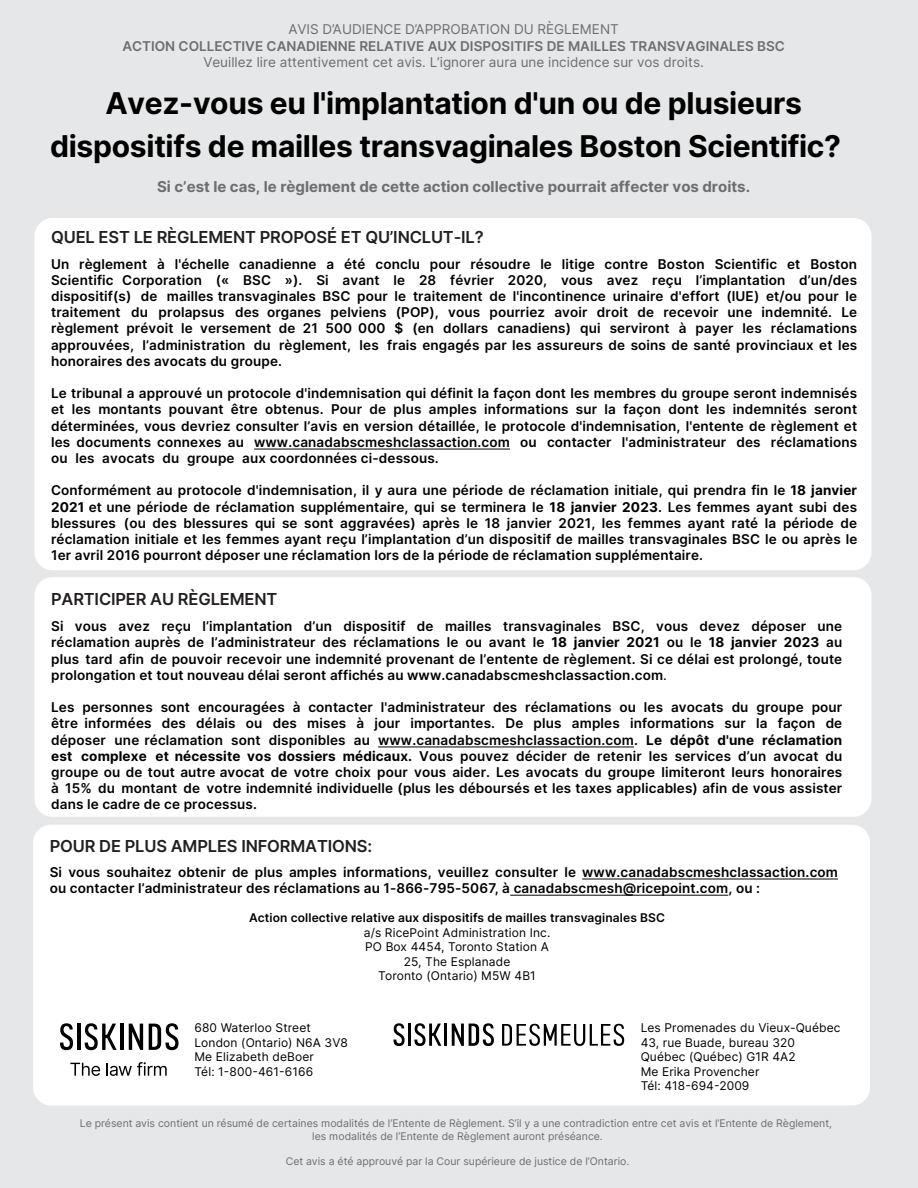
<style>
.page{position:relative;width:918px;height:1188px;background:#fff}
.page>*{position:absolute;margin:0;border:0;box-sizing:border-box;transform-origin:0 0}
.t1{font:700 30px/43.2px "Inter";letter-spacing:-.01em;color:#000;text-align:center}
.t2{font:600 16.5px "Inter";letter-spacing:-.01em;color:#231f20}
.t3{font:700 15px "Inter";color:#6d6e70}
.t4{font:600 13.5px/16.2px "Inter";letter-spacing:.01em;color:#000;text-align:justify}
.t5{font:13.5px "Inter";color:#6d6e70}
.t6{font:600 13.5px "Inter";color:#6d6e70}
.t7{font:12px/14.4px "Inter";letter-spacing:.01em;color:#000}
.t8{font:600 12px "Inter";letter-spacing:.01em;color:#000}
.t9{font:10.5px/12.6px "Inter";color:#6d6e70;text-align:center}
.s1{font-weight:700}
.s2{font-weight:400}
</style>
<div class="page">
<div style="left:0;top:0;width:917px;height:1188px;background:#e6e7e8"></div>
<div style="left:33px;top:825px;width:837px;height:280px;background:#fff;border-radius:18px"></div>
<div style="left:35px;top:218px;width:837px;height:352px;background:#fff;border-radius:18px"></div>
<div style="left:35px;top:577px;width:837px;height:240px;background:#fff;border-radius:18px"></div>
<hr style="left:408px;top:1024px;width:3px;height:22px;background:#000">
<hr style="left:444px;top:1024px;width:3px;height:22px;background:#000">
<svg style="left:452px;top:1023px;width:42px;height:23px"></svg>
<svg style="left:414px;top:1023px;width:27px;height:23px"></svg>
<svg style="left:394px;top:1023px;width:11px;height:23px"></svg>
<svg style="left:502px;top:1024px;width:122px;height:22px"></svg>
<hr style="left:77px;top:1024px;width:3px;height:26px;background:#000">
<svg style="left:129px;top:1024px;width:14px;height:26px"></svg>
<hr style="left:120px;top:1024px;width:3px;height:26px;background:#000">
<svg style="left:149px;top:1023px;width:29px;height:27px"></svg>
<svg style="left:85px;top:1023px;width:32px;height:27px"></svg>
<svg style="left:60px;top:1023px;width:13px;height:27px"></svg>
<svg style="left:70px;top:1063px;width:30px;height:13px"></svg>
<svg style="left:106px;top:1062px;width:61px;height:14px"></svg>
<hr style="left:254px;top:449px;width:256px;height:1px;background:#000">
<hr style="left:582px;top:879px;width:256px;height:1px;background:#000">
<hr style="left:510px;top:895px;width:218px;height:1px;background:#000">
<hr style="left:378px;top:746px;width:256px;height:1px;background:#000">
<p class="t5" style="left:288px;top:20px;width:332px">AVIS D’AUDIENCE D’APPROBATION DU RÈGLEMENT</p>
<p class="t6" style="left:122px;top:36px;width:664px">ACTION COLLECTIVE CANADIENNE RELATIVE AUX DISPOSITIFS DE MAILLES TRANSVAGINALES BSC</p>
<p class="t5" style="left:203px;top:52px;width:502px">Veuillez lire attentivement cet avis. L’ignorer aura une incidence sur vos droits.</p>
<h1 class="t1" style="left:50px;top:81px;width:793px">Avez-vous eu l'implantation d'un ou de plusieurs dispositifs de mailles transvaginales Boston Scientific?</h1>
<p class="t3" style="left:157px;top:175px;width:595px">Si c’est le cas, le règlement de cette action collective pourrait affecter vos droits.</p>
<p class="t2" style="left:51px;top:225px;width:434px">QUEL EST LE RÈGLEMENT PROPOSÉ ET QU’INCLUT-IL?</p>
<p class="t4" style="left:51px;top:255px;width:808px">Un règlement à l'échelle canadienne a été conclu pour résoudre le litige contre Boston Scientific et Boston Scientific Corporation (« BSC »). Si avant le 28 février 2020, vous avez reçu l’implantation d’un/des dispositif(s) de mailles transvaginales BSC pour le traitement de l'incontinence urinaire d'effort (IUE) et/ou pour le traitement du prolapsus des organes pelviens (POP), vous pourriez avoir droit de recevoir une indemnité. Le règlement prévoit le versement de 21 500 000 $ (en dollars canadiens) qui serviront à payer les réclamations approuvées, l’administration du règlement, les frais engagés par les assureurs de soins de santé provinciaux et les honoraires des avocats du groupe.</p>
<p class="t4" style="left:51px;top:385px;width:808px">Le tribunal a approuvé un protocole d'indemnisation qui définit la façon dont les membres du groupe seront indemnisés et les montants pouvant être obtenus. Pour de plus amples informations sur la façon dont les indemnités seront déterminées, vous devriez consulter l’avis en version détaillée, le protocole d'indemnisation, l'entente de règlement et les documents connexes au www.canadabscmeshclassaction.com ou contacter l'administrateur des réclamations ou les avocats du groupe aux coordonnées ci-dessous.</p>
<p class="t4" style="left:51px;top:482px;width:808px">Conformément au protocole d'indemnisation, il y aura une période de réclamation initiale, qui prendra fin le <span class="s1">18 janvier 2021</span> et une période de réclamation supplémentaire, qui se terminera le <span class="s1">18 janvier 2023</span>. Les femmes ayant subi des blessures (ou des blessures qui se sont aggravées) après le 18 janvier 2021, les femmes ayant raté la période de réclamation initiale et les femmes ayant reçu l’implantation d’un dispositif de mailles transvaginales BSC le ou après le 1er avril 2016 pourront déposer une réclamation lors de la période de réclamation supplémentaire.</p>
<p class="t2" style="left:51px;top:587px;width:228px">PARTICIPER AU RÈGLEMENT</p>
<p class="t4" style="left:51px;top:618px;width:793px">Si vous avez reçu l’implantation d’un dispositif de mailles transvaginales BSC, vous devez déposer une réclamation auprès de l’administrateur des réclamations le ou avant le <span class="s1">18 janvier 2021</span> ou le <span class="s1">18 janvier 2023</span> au plus tard afin de pouvoir recevoir une indemnité provenant de l’entente de règlement. Si ce délai est prolongé, toute prolongation et tout nouveau délai seront affichés au www.canadabscmeshclassaction.com<span class="s2">.</span></p>
<p class="t4" style="left:51px;top:699px;width:793px">Les personnes sont encouragées à contacter l'administrateur des réclamations ou les avocats du groupe pour être informées des délais ou des mises à jour importantes. De plus amples informations sur la façon de déposer une réclamation sont disponibles au www.canadabscmeshclassaction.com. <span class="s1">Le dépôt d'une réclamation est complexe et nécessite vos dossiers médicaux.</span> Vous pouvez décider de retenir les services d’un avocat du groupe ou de tout autre avocat de votre choix pour vous aider. Les avocats du groupe limiteront leurs honoraires à 15% du montant de votre indemnité individuelle (plus les déboursés et les taxes applicables) afin de vous assister dans le cadre de ce processus.</p>
<p class="t2" style="left:50px;top:834px;width:324px">POUR DE PLUS AMPLES INFORMATIONS:</p>
<p class="t4" style="left:50px;top:863px;width:790px">Si vous souhaitez obtenir de plus amples informations, veuillez consulter le www.canadabscmeshclassaction.com ou contacter l’administrateur des réclamations au 1-866-795-5067, à canadabscmesh@ricepoint.com, ou :</p>
<p class="t8" style="left:249px;top:909px;width:417px">Action collective relative aux dispositifs de mailles transvaginales BSC</p>
<p class="t7" style="left:364px;top:925px;width:188px;text-align:center">a/s RicePoint Administration Inc.<br>PO Box 4454, Toronto Station A<br>25, The Esplanade<br>Toronto (Ontario) M5W 4B1</p>
<p class="t7" style="left:194px;top:1021px;width:155px">680 Waterloo Street<br>London (Ontario) N6A 3V8<br>Me Elizabeth deBoer<br>Tél: 1-800-461-6166</p>
<p class="t7" style="left:641px;top:1021px;width:201px">Les Promenades du Vieux-Québec<br>43, rue Buade, bureau 320<br>Québec (Québec) G1R 4A2<br>Me Erika Provencher<br>Tél: 418-694-2009</p>
<p class="t9" style="left:80px;top:1117px;width:754px">Le présent avis contient un résumé de certaines modalités de l’Entente de Règlement. S’il y a une contradiction entre cet avis et l’Entente de Règlement, les modalités de l’Entente de Règlement auront préséance.</p>
<p class="t9" style="left:286px;top:1155px;width:345px">Cet avis a été approuvé par la Cour supérieure de justice de l’Ontario.</p>
</div>
